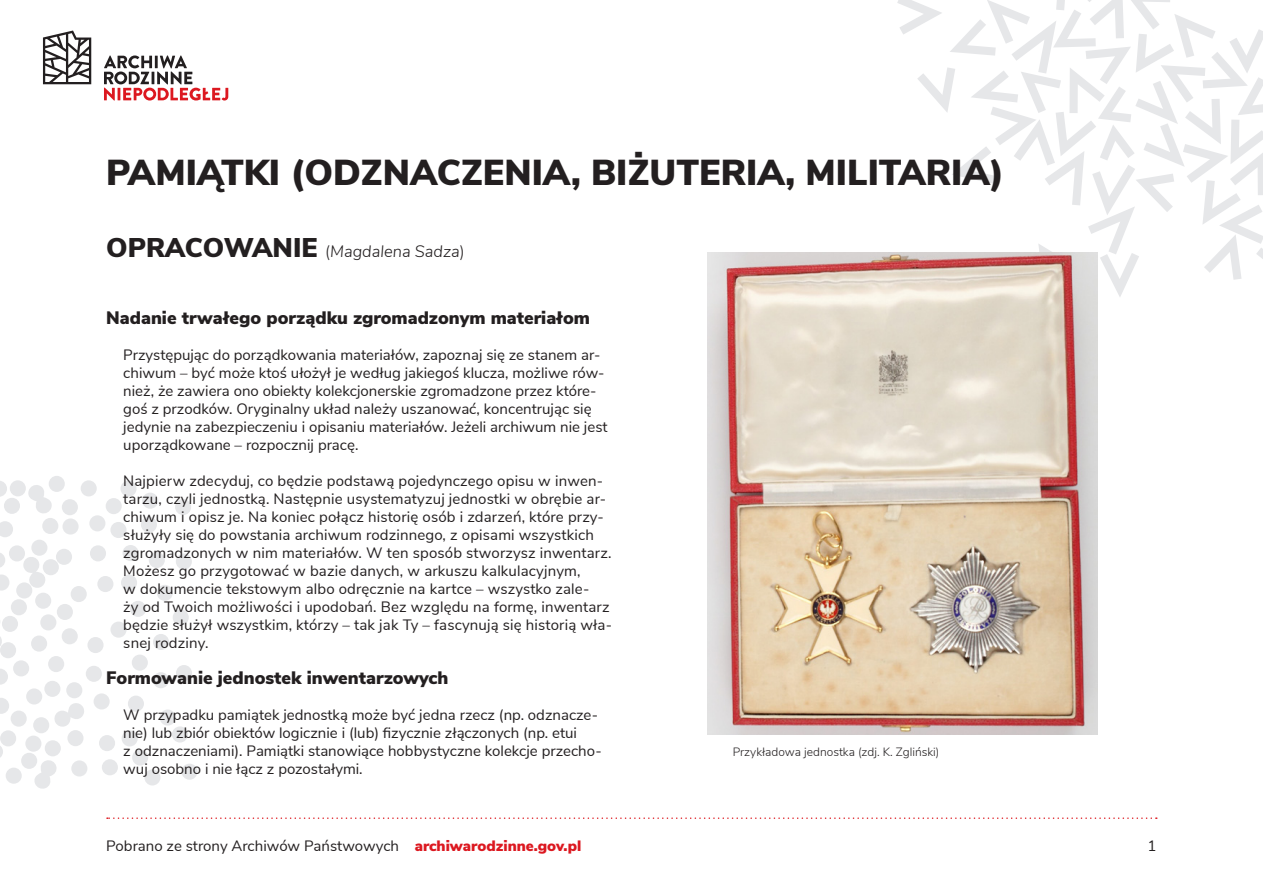
<style>
.page{position:relative;width:1263px;height:893px;background:#fff}
.page>*{position:absolute;margin:0;border:0;box-sizing:border-box;transform-origin:0 0}
.tytul{font:900 36px "Nunito Sans";color:#231f20}
.lead{font:900 18px "Nunito Sans";color:#231f20}
.tytul-2{font:italic 300 16.5px "Nunito Sans";color:#231f20}
.tekst_wcięcie{font:15px/18px "Nunito Sans";letter-spacing:.01em;color:#231f20}
.tekst{font:15px/18px "Nunito Sans";color:#231f20}
.podpis_foto{font:300 12px "Nunito Sans";color:#231f20}
.s1{font-weight:900;font-style:normal;font-size:27px}
.s2{font-style:normal}
.s3{font-weight:900;color:#dc1820}
</style>
<div class="page">
<svg style="left:897px;top:0;width:366px;height:298px"></svg>
<svg style="left:23px;top:557px;width:22px;height:31px"></svg>
<svg style="left:54px;top:703px;width:30px;height:24px"></svg>
<svg style="left:28px;top:485px;width:24px;height:28px"></svg>
<svg style="left:34px;top:760px;width:23px;height:29px"></svg>
<div style="left:86px;top:666px;width:16px;height:16px;background:#e6e7e9;border-radius:50%"></div>
<div style="left:11px;top:710px;width:16px;height:17px;background:#e6e7e9;border-radius:50%"></div>
<div style="left:49px;top:476px;width:16px;height:16px;background:#e6e7e9;border-radius:50%"></div>
<div style="left:153px;top:672px;width:16px;height:16px;background:#e6e7e9;border-radius:50%"></div>
<div style="left:122px;top:730px;width:16px;height:16px;background:#e6e7e9;border-radius:50%"></div>
<div style="left:97px;top:576px;width:16px;height:16px;background:#e6e7e9;border-radius:50%"></div>
<div style="left:121px;top:575px;width:16px;height:16px;background:#e6e7e9;border-radius:50%"></div>
<svg style="left:0;top:574px;width:9px;height:17px"></svg>
<div style="left:0;top:730px;width:16px;height:16px;background:#e6e7e9;border-radius:50%"></div>
<div style="left:48px;top:656px;width:16px;height:16px;background:#e6e7e9;border-radius:50%"></div>
<div style="left:25px;top:736px;width:16px;height:16px;background:#e6e7e9;border-radius:50%"></div>
<div style="left:42px;top:518px;width:16px;height:16px;background:#e6e7e9;border-radius:50%"></div>
<div style="left:172px;top:726px;width:16px;height:16px;background:#e6e7e9;border-radius:50%"></div>
<div style="left:71px;top:586px;width:16px;height:16px;background:#e6e7e9;border-radius:50%"></div>
<div style="left:45px;top:740px;width:16px;height:16px;background:#e6e7e9;border-radius:50%"></div>
<div style="left:132px;top:749px;width:16px;height:17px;background:#e6e7e9;border-radius:50%"></div>
<div style="left:4px;top:498px;width:16px;height:16px;background:#e6e7e9;border-radius:50%"></div>
<div style="left:6px;top:768px;width:16px;height:16px;background:#e6e7e9;border-radius:50%"></div>
<div style="left:120px;top:481px;width:17px;height:16px;background:#e6e7e9;border-radius:50%"></div>
<div style="left:11px;top:599px;width:16px;height:16px;background:#e6e7e9;border-radius:50%"></div>
<div style="left:160px;top:709px;width:16px;height:17px;background:#e6e7e9;border-radius:50%"></div>
<div style="left:10px;top:480px;width:16px;height:16px;background:#e6e7e9;border-radius:50%"></div>
<div style="left:110px;top:622px;width:17px;height:16px;background:#e6e7e9;border-radius:50%"></div>
<div style="left:176px;top:553px;width:16px;height:16px;background:#e6e7e9;border-radius:50%"></div>
<svg style="left:0;top:553px;width:5px;height:14px"></svg>
<div style="left:56px;top:549px;width:16px;height:16px;background:#e6e7e9;border-radius:50%"></div>
<div style="left:153px;top:634px;width:16px;height:16px;background:#e6e7e9;border-radius:50%"></div>
<div style="left:102px;top:759px;width:16px;height:16px;background:#e6e7e9;border-radius:50%"></div>
<div style="left:99px;top:735px;width:16px;height:16px;background:#e6e7e9;border-radius:50%"></div>
<svg style="left:0;top:746px;width:3px;height:11px"></svg>
<div style="left:66px;top:682px;width:16px;height:16px;background:#e6e7e9;border-radius:50%"></div>
<svg style="left:0;top:521px;width:13px;height:16px"></svg>
<div style="left:110px;top:522px;width:17px;height:16px;background:#e6e7e9;border-radius:50%"></div>
<div style="left:128px;top:696px;width:16px;height:16px;background:#e6e7e9;border-radius:50%"></div>
<div style="left:35px;top:593px;width:16px;height:16px;background:#e6e7e9;border-radius:50%"></div>
<div style="left:142px;top:493px;width:16px;height:16px;background:#e6e7e9;border-radius:50%"></div>
<div style="left:157px;top:585px;width:16px;height:16px;background:#e6e7e9;border-radius:50%"></div>
<div style="left:149px;top:552px;width:16px;height:16px;background:#e6e7e9;border-radius:50%"></div>
<div style="left:0;top:642px;width:16px;height:16px;background:#e6e7e9;border-radius:50%"></div>
<div style="left:144px;top:769px;width:17px;height:16px;background:#e6e7e9;border-radius:50%"></div>
<div style="left:16px;top:582px;width:16px;height:16px;background:#e6e7e9;border-radius:50%"></div>
<div style="left:33px;top:717px;width:16px;height:16px;background:#e6e7e9;border-radius:50%"></div>
<div style="left:62px;top:628px;width:16px;height:16px;background:#e6e7e9;border-radius:50%"></div>
<div style="left:21px;top:753px;width:16px;height:16px;background:#e6e7e9;border-radius:50%"></div>
<div style="left:89px;top:515px;width:16px;height:16px;background:#e6e7e9;border-radius:50%"></div>
<div style="left:90px;top:545px;width:16px;height:16px;background:#e6e7e9;border-radius:50%"></div>
<div style="left:62px;top:499px;width:16px;height:16px;background:#e6e7e9;border-radius:50%"></div>
<div style="left:26px;top:688px;width:16px;height:16px;background:#e6e7e9;border-radius:50%"></div>
<div style="left:106px;top:498px;width:16px;height:16px;background:#e6e7e9;border-radius:50%"></div>
<div style="left:81px;top:480px;width:16px;height:16px;background:#e6e7e9;border-radius:50%"></div>
<div style="left:2px;top:616px;width:16px;height:16px;background:#e6e7e9;border-radius:50%"></div>
<div style="left:9px;top:545px;width:16px;height:16px;background:#e6e7e9;border-radius:50%"></div>
<div style="left:44px;top:681px;width:16px;height:16px;background:#e6e7e9;border-radius:50%"></div>
<svg style="left:0;top:669px;width:8px;height:16px"></svg>
<div style="left:181px;top:764px;width:17px;height:16px;background:#e6e7e9;border-radius:50%"></div>
<div style="left:173px;top:609px;width:16px;height:17px;background:#e6e7e9;border-radius:50%"></div>
<svg style="left:0;top:637px;width:2px;height:11px"></svg>
<div style="left:40px;top:614px;width:16px;height:16px;background:#e6e7e9;border-radius:50%"></div>
<div style="left:31px;top:635px;width:16px;height:17px;background:#e6e7e9;border-radius:50%"></div>
<div style="left:175px;top:499px;width:16px;height:16px;background:#e6e7e9;border-radius:50%"></div>
<div style="left:176px;top:665px;width:16px;height:16px;background:#e6e7e9;border-radius:50%"></div>
<svg style="left:0;top:698px;width:9px;height:16px"></svg>
<div style="left:43px;top:559px;width:16px;height:16px;background:#e6e7e9;border-radius:50%"></div>
<div style="left:13px;top:660px;width:16px;height:16px;background:#e6e7e9;border-radius:50%"></div>
<div style="left:67px;top:730px;width:17px;height:16px;background:#e6e7e9;border-radius:50%"></div>
<div style="left:62px;top:518px;width:17px;height:17px;background:#e6e7e9;border-radius:50%"></div>
<div style="left:71px;top:760px;width:16px;height:16px;background:#e6e7e9;border-radius:50%"></div>
<div style="left:57px;top:604px;width:16px;height:16px;background:#e6e7e9;border-radius:50%"></div>
<div style="left:132px;top:655px;width:16px;height:16px;background:#e6e7e9;border-radius:50%"></div>
<div style="left:94px;top:693px;width:16px;height:16px;background:#e6e7e9;border-radius:50%"></div>
<div style="left:141px;top:516px;width:16px;height:17px;background:#e6e7e9;border-radius:50%"></div>
<div style="left:31px;top:540px;width:16px;height:16px;background:#e6e7e9;border-radius:50%"></div>
<div style="left:130px;top:601px;width:16px;height:16px;background:#e6e7e9;border-radius:50%"></div>
<svg style="left:0;top:481px;width:7px;height:16px"></svg>
<div style="left:122px;top:545px;width:17px;height:16px;background:#e6e7e9;border-radius:50%"></div>
<div style="left:87px;top:637px;width:17px;height:16px;background:#e6e7e9;border-radius:50%"></div>
<svg style="left:104px;top:55px;width:124px;height:46px"></svg>
<svg style="left:43px;top:31px;width:48px;height:53px"></svg>
<svg style="left:107px;top:817px;width:1050px;height:2px"></svg>
<img style="left:707px;top:252px;width:390px;height:482px">
<p class="tytul" style="left:106px;top:146px;width:899px">PAMIĄTKI (ODZNACZENIA, BIŻUTERIA, MILITARIA)</p>
<p class="tytul-2" style="left:106px;top:240px;width:360px"><span class="s1">OPRACOWANIE</span> <span class="s2">(</span>Magdalena Sadza<span class="s2">)</span></p>
<p class="lead" style="left:106px;top:304px;width:485px">Nadanie trwałego porządku zgromadzonym materiałom</p>
<p class="tekst" style="left:123px;top:345px;width:486px">Przystępując do porządkowania materiałów, zapoznaj się ze stanem ar&shy;chiwum – być może ktoś ułożył je według jakiegoś klucza, możliwe rów&shy;nież, że zawiera ono obiekty kolekcjonerskie zgromadzone przez które&shy;goś z przodków. Oryginalny układ należy uszanować, koncentrując się jedynie na zabezpieczeniu i opisaniu materiałów. Jeżeli archiwum nie jest uporządkowane – rozpocznij pracę.</p>
<p class="tekst_wcięcie" style="left:123px;top:471px;width:490px">Najpierw zdecyduj, co będzie podstawą pojedynczego opisu w inwen&shy;tarzu, czyli jednostką. Następnie usystematyzuj jednostki w obrębie ar&shy;chiwum i opisz je. Na koniec połącz historię osób i zdarzeń, które przy&shy;służyły się do powstania archiwum rodzinnego, z opisami wszystkich zgromadzonych w nim materiałów. W ten sposób stworzysz inwentarz.<br>Możesz go przygotować w bazie danych, w arkuszu kalkulacyjnym,<br>w dokumencie tekstowym albo odręcznie na kartce – wszystko zale-<br>ży od Twoich możliwości i upodobań. Bez względu na formę, inwentarz będzie służył wszystkim, którzy – tak jak Ty – fascynują się historią wła&shy;snej rodziny.</p>
<p class="lead" style="left:106px;top:664px;width:344px">Formowanie jednostek inwentarzowych</p>
<p class="tekst" style="left:123px;top:705px;width:480px">W przypadku pamiątek jednostką może być jedna rzecz (np. odznacze&shy;nie) lub zbiór obiektów logicznie i (lub) fizycznie złączonych (np. etui<br>z odznaczeniami). Pamiątki stanowiące hobbystyczne kolekcje przecho&shy;wuj osobno i nie łącz z pozostałymi.</p>
<p class="podpis_foto" style="left:733px;top:743px;width:208px">Przykładowa jednostka (zdj. K. Zgliński)</p>
<p class="tekst_wcięcie" style="left:106px;top:836px;width:477px">Pobrano ze strony Archiwów Państwowych <span class="s3">archiwarodzinne.gov.pl</span></p>
<p class="tekst_wcięcie" style="left:1147px;top:836px;width:10px">1</p>
</div>
